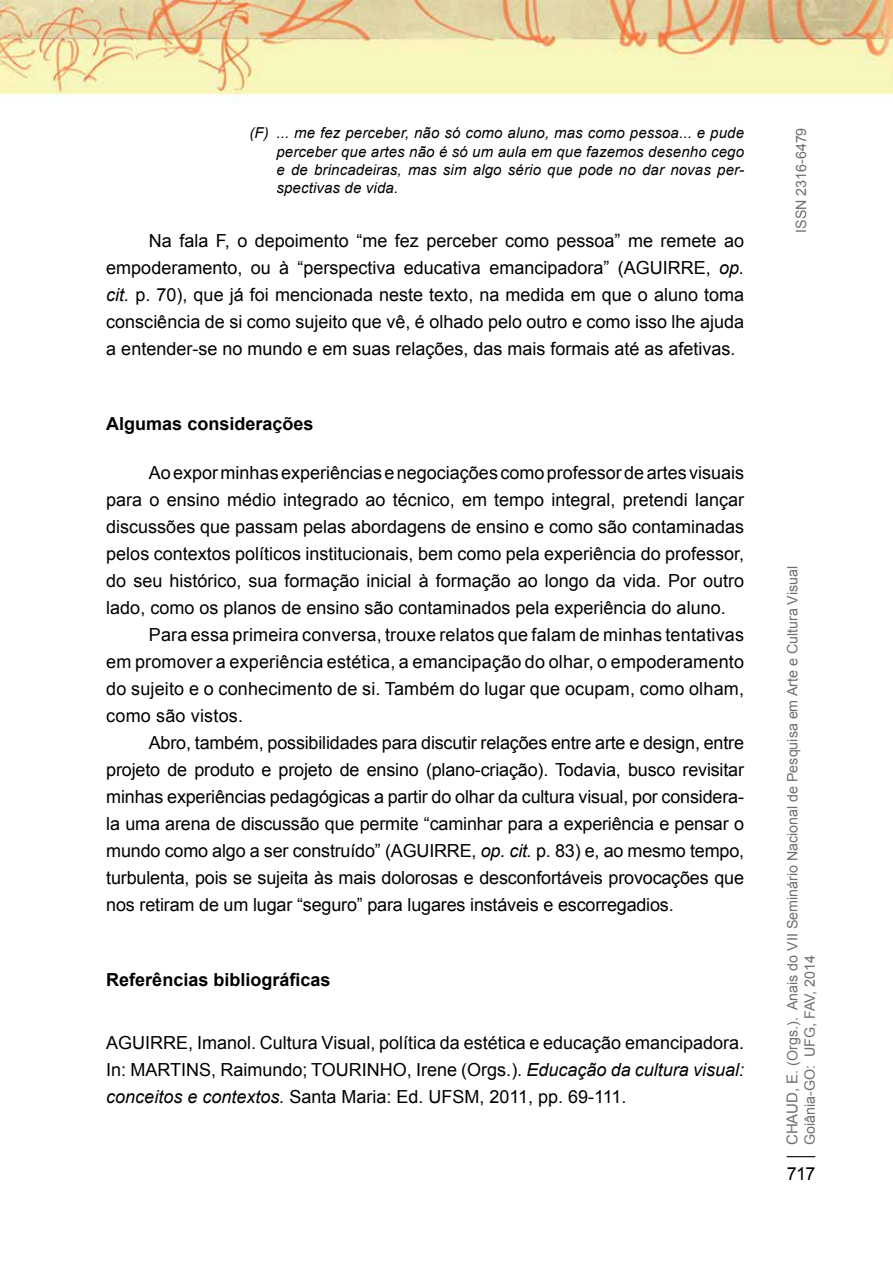
<style>
.page{position:relative;width:893px;height:1263px;background:#fff}
.page>*{position:absolute;margin:0;border:0;box-sizing:border-box;transform-origin:0 0}
.t1{font:18px/27px "Arial";color:#000;text-align:justify}
.t2{font:700 18px "Arial";color:#000}
.t3{font:italic 15px/18px "Arial";letter-spacing:.01em;color:#000;text-align:justify}
.t4{font:14.25px/17.1px "Arial";color:#6d6e71}
.s1{font-style:italic}
.s2{font-size:15px}
</style>
<div class="page">
<svg style="left:787px;top:1156px;width:28px;height:1px"></svg>
<img style="left:0;top:0;width:893px;height:102px">
<p class="t3" style="left:276px;top:124px;width:469px;text-indent:-27px">(F) ... me fez perceber, não só como aluno, mas como pessoa... e pude perceber que artes não é só um aula em que fazemos desenho cego e de brincadeiras, mas sim algo sério que pode no dar novas per&shy;spectivas de vida.</p>
<p class="t1" style="left:106px;top:227px;width:639px;text-indent:43px">Na fala F, o depoimento “me fez perceber como pessoa” me remete ao empoderamento, ou à “perspectiva educativa emancipadora” (AGUIRRE, <span class="s1">op. cit.</span> p. 70), que já foi mencionada neste texto, na medida em que o aluno toma consciência de si como sujeito que vê, é olhado pelo outro e como isso lhe ajuda a entender-se no mundo e em suas relações, das mais formais até as afetivas.</p>
<p class="t2" style="left:106px;top:412px;width:209px">Algumas considerações</p>
<p class="t1" style="left:106px;top:459px;width:639px;text-indent:43px">Ao expor minhas experiências e negociações como professor de artes visuais para o ensino médio integrado ao técnico, em tempo integral, pretendi lançar discussões que passam pelas abordagens de ensino e como são contaminadas pelos contextos políticos institucionais, bem como pela experiência do professor, do seu histórico, sua formação inicial à formação ao longo da vida. Por outro lado, como os planos de ensino são contaminados pela experiência do aluno.</p>
<p class="t1" style="left:106px;top:621px;width:639px;text-indent:43px">Para essa primeira conversa, trouxe relatos que falam de minhas tentativas em promover a experiência estética, a emancipação do olhar, o empoderamento do sujeito e o conhecimento de si. Também do lugar que ocupam, como olham, como são vistos.</p>
<p class="t1" style="left:106px;top:729px;width:639px;text-indent:43px">Abro, também, possibilidades para discutir relações entre arte e design, entre projeto de produto e projeto de ensino (plano-criação). Todavia, busco revisitar minhas experiências pedagógicas a partir do olhar da cultura visual, por considera&shy;la uma arena de discussão que permite “caminhar para a experiência e pensar o mundo como algo a ser construído” (AGUIRRE, <span class="s1">op. cit.</span> p. 83) e, ao mesmo tempo, turbulenta, pois se sujeita às mais dolorosas e desconfortáveis provocações que nos retiram de um lugar “seguro” para lugares instáveis e escorregadios.</p>
<p class="t2" style="left:106px;top:968px;width:226px">Referências bibliográficas</p>
<p class="t1" style="left:106px;top:1029px;width:639px">AGUIRRE, Imanol. Cultura Visual, política da estética e educação emancipadora.<br>In: MARTINS, Raimundo; TOURINHO, Irene (Orgs.). <span class="s1">Educação da cultura visual: conceitos e contextos.</span> Santa Maria: Ed. UFSM, 2011, pp. 69-111.</p>
<p class="t4" style="left:793px;top:233px;width:107px;rotate:-90deg">ISSN 2316-6479</p>
<p class="t4" style="left:784px;top:1145px;width:581px;rotate:-90deg"><span class="s2">Chaud, E</span>. (Orgs.). Anais do VII Seminário Nacional de Pesquisa em Arte e Cultura Visual<br>Goiânia-GO: U FG, FAV, 2014</p>
<p class="t1" style="left:787px;top:1160px;width:30px">717</p>
</div>
